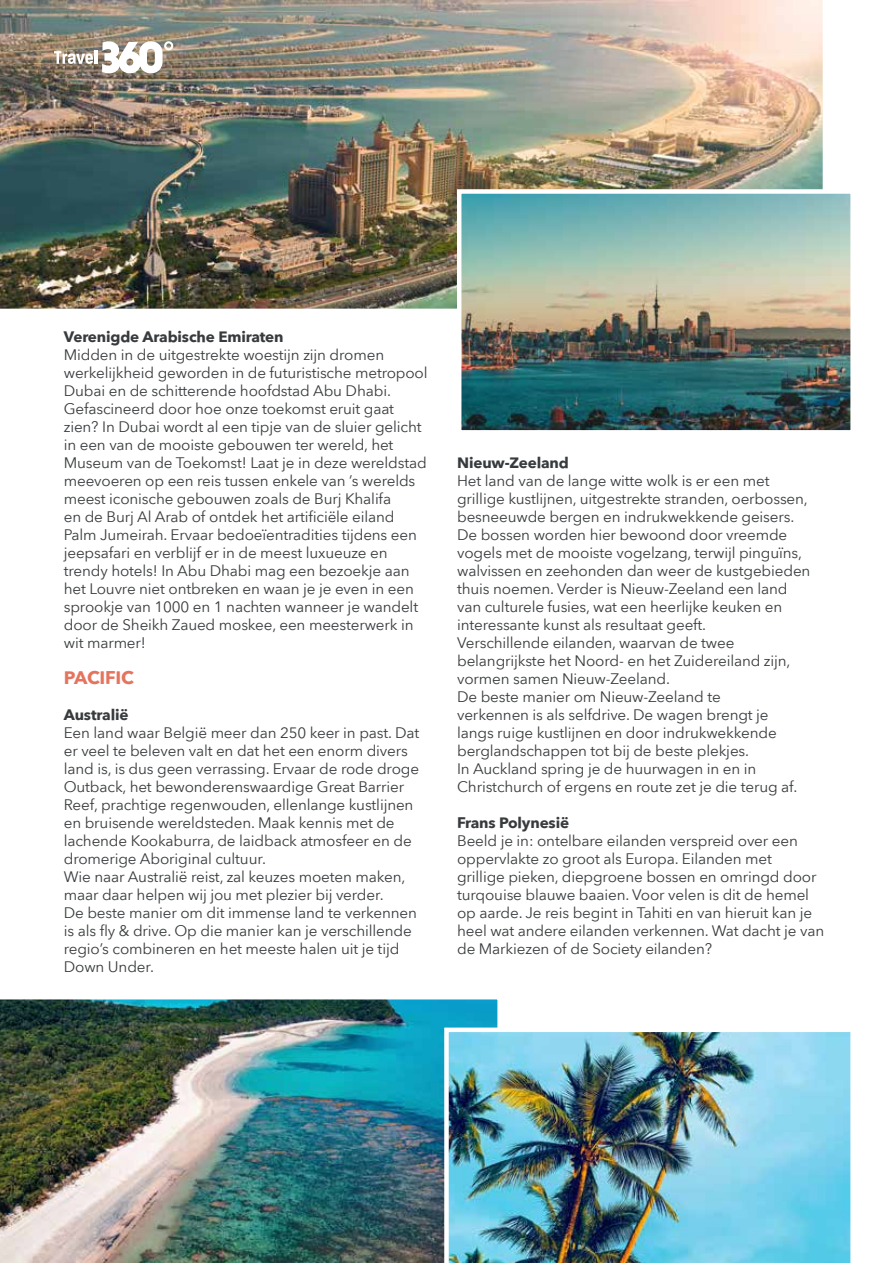
<style>
.page{position:relative;width:893px;height:1263px;background:#fff}
.page>*{position:absolute;margin:0;border:0;box-sizing:border-box;transform-origin:0 0}
.t1{font:700 18px "Avenir Next";letter-spacing:-.01em;color:#e5745e}
.t2{font:15px/18px "Avenir Next";letter-spacing:-.01em;color:#383b3d}
.t3{font:700 15px "Avenir Next";letter-spacing:-.01em;color:#383b3d}
</style>
<div class="page">
<img style="left:0;top:0;width:823px;height:309px">
<svg style="left:54px;top:51px;width:39px;height:13px"></svg>
<hr style="left:95px;top:50px;width:3px;height:14px;background:#fff">
<svg style="left:102px;top:41px;width:71px;height:32px"></svg>
<img style="left:0;top:999px;width:498px;height:264px">
<img style="left:444px;top:1027px;width:407px;height:236px">
<img style="left:462px;top:194px;width:388px;height:236px">
<div style="left:457px;top:189px;width:398px;height:246px;border:4px solid #fff"></div>
<p class="t3" style="left:64px;top:324px;width:221px">Verenigde Arabische Emiraten</p>
<p class="t2" style="left:64px;top:345px;width:365px">Midden in de uitgestrekte woestijn zijn dromen werkelijkheid geworden in de futuristische metropool Dubai en de schitterende hoofdstad Abu Dhabi.<br>Gefascineerd door hoe onze toekomst eruit gaat zien? In Dubai wordt al een tipje van de sluier gelicht in een van de mooiste gebouwen ter wereld, het Museum van de Toekomst! Laat je in deze wereldstad meevoeren op een reis tussen enkele van ’s werelds meest iconische gebouwen zoals de Burj Khalifa<br>en de Burj Al Arab of ontdek het artificiële eiland Palm Jumeirah. Ervaar bedoeïentradities tijdens een jeepsafari en verblijf er in de meest luxueuze en trendy hotels! In Abu Dhabi mag een bezoekje aan het Louvre niet ontbreken en waan je je even in een sprookje van 1000 en 1 nachten wanneer je wandelt door de Sheikh Zaued moskee, een meesterwerk in wit marmer!</p>
<p class="t1" style="left:64px;top:662px;width:72px">PACIFIC</p>
<p class="t3" style="left:64px;top:702px;width:66px">Australië</p>
<p class="t2" style="left:64px;top:723px;width:357px">Een land waar België meer dan 250 keer in past. Dat er veel te beleven valt en dat het een enorm divers land is, is dus geen verrassing. Ervaar de rode droge Outback, het bewonderenswaardige Great Barrier Reef, prachtige regenwouden, ellenlange kustlijnen en bruisende wereldsteden. Maak kennis met de lachende Kookaburra, de laidback atmosfeer en de dromerige Aboriginal cultuur.<br>Wie naar Australië reist, zal keuzes moeten maken, maar daar helpen wij jou met plezier bij verder.<br>De beste manier om dit immense land te verkennen is als fly &amp; drive. Op die manier kan je verschillende regio’s combineren en het meeste halen uit je tijd Down Under.</p>
<p class="t3" style="left:457px;top:450px;width:113px">Nieuw-Zeeland</p>
<p class="t2" style="left:457px;top:471px;width:355px">Het land van de lange witte wolk is er een met grillige kustlijnen, uitgestrekte stranden, oerbossen, besneeuwde bergen en indrukwekkende geisers.<br>De bossen worden hier bewoond door vreemde vogels met de mooiste vogelzang, terwijl pinguïns, walvissen en zeehonden dan weer de kustgebieden thuis noemen. Verder is Nieuw-Zeeland een land van culturele fusies, wat een heerlijke keuken en interessante kunst als resultaat geeft.<br>Verschillende eilanden, waarvan de twee belangrijkste het Noord- en het Zuidereiland zijn, vormen samen Nieuw-Zeeland.<br>De beste manier om Nieuw-Zeeland te<br>verkennen is als selfdrive. De wagen brengt je<br>langs ruige kustlijnen en door indrukwekkende berglandschappen tot bij de beste plekjes.<br>In Auckland spring je de huurwagen in en in Christchurch of ergens en route zet je die terug af.</p>
<p class="t3" style="left:457px;top:810px;width:113px">Frans Polynesië</p>
<p class="t2" style="left:457px;top:831px;width:369px">Beeld je in: ontelbare eilanden verspreid over een oppervlakte zo groot als Europa. Eilanden met<br>grillige pieken, diepgroene bossen en omringd door turqouise blauwe baaien. Voor velen is dit de hemel op aarde. Je reis begint in Tahiti en van hieruit kan je heel wat andere eilanden verkennen. Wat dacht je van de Markiezen of de Society eilanden?</p>
</div>
